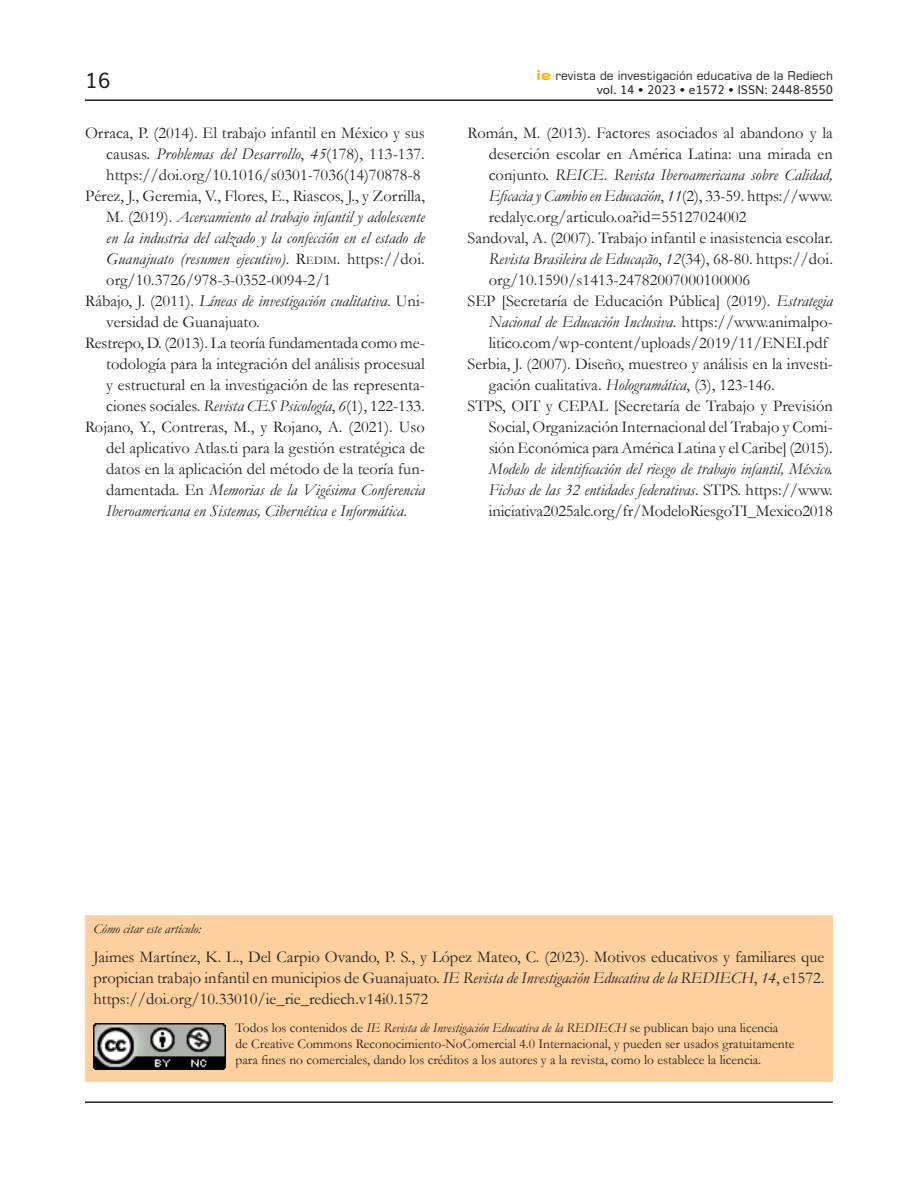
<style>
.page{position:relative;width:918px;height:1188px;background:#fff}
.page>*{position:absolute;margin:0;border:0;box-sizing:border-box;transform-origin:0 0}
.t1{font:21px "Muli";color:#231f20}
.Biblos{font:16.5px/21px "Garamond";color:#231f20;text-align:justify}
.Biblos-2{font:italic 16.5px/21px "Garamond";letter-spacing:.005em;color:#231f20;text-align:justify}
.Fechas-DOI{font:13.5px "Garamond";color:#231f20}
.Fechas-DOI-2{font:italic 13.5px "Garamond";color:#231f20}
.t2{font:12px "Square 721 BT";color:#231f20}
.t3{font:12px "Muli";color:#231f20}
.s1{font-style:italic}
.s2{font-style:normal}
.s3{font-style:normal;font-size:11.55px}
.s4{font-weight:700;font-stretch:expanded;font-size:13.5px;color:#fcb814}
</style>
<div class="page">
<hr style="left:85px;top:99px;width:748px;height:2px;background:#231f20">
<hr style="left:85px;top:1101px;width:748px;height:2px;background:#231f20">
<div style="left:85px;top:915px;width:748px;height:167px;background:#fdd09e;border:1px solid #fdd09e"></div>
<img style="left:94px;top:1023px;width:132px;height:47px">
<p class="t1" style="left:85px;top:64px;width:27px">16</p>
<p class="Biblos" style="left:106px;top:122px;width:320px;text-indent:-21px">Orraca, P. (2014). El trabajo infantil en México y sus causas. <span class="s1">Problemas del Desarrollo</span>, <span class="s1">45</span>(178), 113-137. https://doi.org/10.1016/s0301-7036(14)70878-8</p>
<p class="Biblos-2" style="left:106px;top:185px;width:320px;text-indent:-21px"><span class="s2">Pérez, J., Geremia, V., Flores, E., Riascos, J., y Zorrilla, M. (2019).</span> Acercamiento al trabajo infantil y adolescente en la industria del calzado y la confección en el estado de Guanajuato (resumen ejecutivo)<span class="s2">.</span> <span class="s2">R</span><span class="s3">edim</span><span class="s2">. https://doi. org/10.3726/978-3-0352-0094-2/1</span></p>
<p class="Biblos" style="left:106px;top:290px;width:320px;text-indent:-21px">Rábajo, J. (2011). <span class="s1">Líneas de investigación cualitativa</span>. Uni&shy;versidad de Guanajuato.</p>
<p class="Biblos" style="left:106px;top:332px;width:320px;text-indent:-21px">Restrepo, D. (2013). La teoría fundamentada como me&shy;todología para la integración del análisis procesual y estructural en la investigación de las representa&shy;ciones sociales. <span class="s1">Revista CES Psicología</span>, <span class="s1">6</span>(1), 122-133.</p>
<p class="Biblos" style="left:106px;top:416px;width:320px;text-indent:-21px">Rojano, Y., Contreras, M., y Rojano, A. (2021). Uso del aplicativo Atlas.ti para la gestión estratégica de datos en la aplicación del método de la teoría fun&shy;damentada. En <span class="s1">Memorias de la Vigésima Conferencia Iberoamericana en Sistemas, Cibernética e Informática</span>.</p>
<p class="t2" style="left:537px;top:68px;width:298px"><span class="s4">ie</span> revista de investigación educativa de la Rediech</p>
<p class="t3" style="left:597px;top:80px;width:238px">vol. 14 • 2023 • e1572 • ISSN: 2448-8550</p>
<p class="Biblos" style="left:489px;top:122px;width:346px;text-indent:-21px">Román, M. (2013). Factores asociados al abandono y la deserción escolar en América Latina: una mirada en conjunto. <span class="s1">REICE</span>. <span class="s1">Revista Iberoamericana sobre Calidad, Eficacia y Cambio en Educación</span>, <span class="s1">11</span>(2), 33-59. https://www. redalyc.org/articulo.oa?id=55127024002</p>
<p class="Biblos" style="left:489px;top:227px;width:346px;text-indent:-21px">Sandoval, A. (2007). Trabajo infantil e inasistencia escolar.<br><span class="s1">Revista Brasileira de Educação</span>, <span class="s1">12</span>(34), 68-80. https://doi. org/10.1590/s1413-24782007000100006</p>
<p class="Biblos" style="left:489px;top:290px;width:346px;text-indent:-21px">SEP [Secretaría de Educación Pública] (2019). <span class="s1">Estrategia Nacional de Educación Inclusiva</span>. https://www.animalpo&shy;litico.com/wp-content/uploads/2019/11/ENEI.pdf</p>
<p class="Biblos" style="left:489px;top:353px;width:346px;text-indent:-21px">Serbia, J. (2007). Diseño, muestreo y análisis en la investi&shy;gación cualitativa. <span class="s1">Hologramática</span>, (3), 123-146.</p>
<p class="Biblos" style="left:489px;top:395px;width:346px;text-indent:-21px">STPS, OIT y CEPAL [Secretaría de Trabajo y Previsión Social, Organización Internacional del Trabajo y Comi&shy;sión Económica para América Latina y el Caribe] (2015).<br><span class="s1">Modelo de identificación del riesgo de trabajo infantil, México.<br>Fichas de las 32 entidades federativas</span>. STPS. https://www. iniciativa2025alc.org/fr/ModeloRiesgoTI_Mexico2018</p>
<p class="Fechas-DOI-2" style="left:94px;top:919px;width:109px">Cómo citar este artículo:</p>
<p class="Biblos" style="left:94px;top:946px;width:732px">Jaimes Martínez, K. L., Del Carpio Ovando, P. S., y López Mateo, C. (2023). Motivos educativos y familiares que propician trabajo infantil en municipios de Guanajuato. <span class="s1">IE Revista de Investigación Educativa de la REDIECH</span>, <span class="s1">14</span>, e1572. https://doi.org/10.33010/ie_rie_rediech.v14i0.1572</p>
<p class="Fechas-DOI" style="left:236px;top:1019px;width:544px">Todos los contenidos de <span class="s1">IE Revista de Investigación Educativa de la REDIECH</span> se publican bajo una licencia</p>
<p class="Fechas-DOI" style="left:236px;top:1035px;width:560px">de Creative Commons Reconocimiento-NoComercial 4.0 Internacional, y pueden ser usados gratuitamente</p>
<p class="Fechas-DOI" style="left:236px;top:1051px;width:527px">para fines no comerciales, dando los créditos a los autores y a la revista, como lo establece la licencia.</p>
</div>
